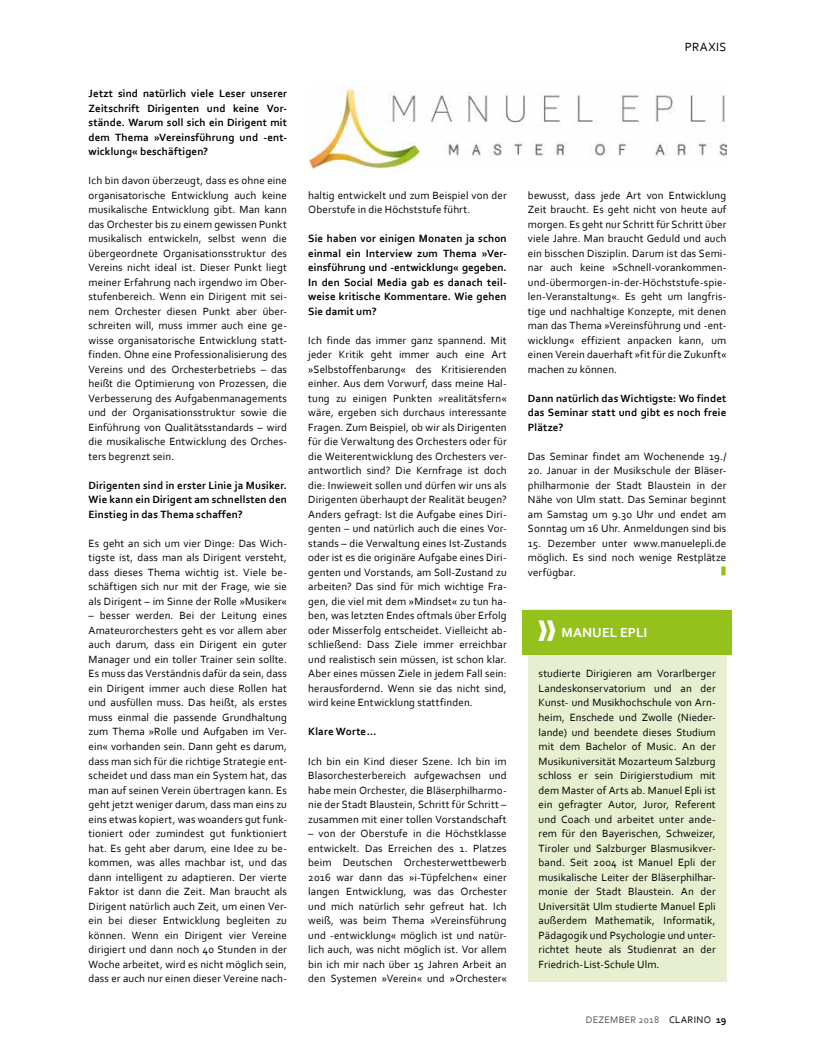
<style>
.page{position:relative;width:815px;height:1053px;background:#fff}
.page>*{position:absolute;margin:0;border:0;box-sizing:border-box;transform-origin:0 0}
.t1{font:700 38.75px "Century Gothic";color:#fff}
.t2{font:13.75px "Corbel Clarino Bold";letter-spacing:.005em;color:#fff}
.t3{font:12.5px "Corbel Clarino";letter-spacing:.025em;color:#000}
.t4{font:11px/14.5px "Corbel Clarino";letter-spacing:.01em;color:#000;text-align:justify}
.t5{font:11px/14.5px "Corbel Clarino Bold";letter-spacing:.01em;color:#000;text-align:justify}
.t6{font:10px "Corbel Clarino";letter-spacing:.025em;color:#565656}
.s1{color:#000}
.s2{font-family:"Corbel Clarino Bold";color:#000}
</style>
<div class="page">
<img style="left:308px;top:87px;width:418px;height:82px">
<div style="left:528px;top:609px;width:198px;height:372px;background:#e7efd0"></div>
<div style="left:523px;top:609px;width:209px;height:45px;background:#94c11c"></div>
<p class="t5" style="left:89px;top:86px;width:200px">Jetzt sind natürlich viele Leser unserer Zeitschrift Dirigenten und keine Vor&shy;stände. Warum soll sich ein Dirigent mit dem Thema »Vereinsführung und -ent&shy;wicklung« beschäftigen?</p>
<p class="t4" style="left:89px;top:173px;width:200px">Ich bin davon überzeugt, dass es ohne eine organisatorische Entwicklung auch keine musikalische Entwicklung gibt. Man kann das Orchester bis zu einem gewissen Punkt musikalisch entwickeln, selbst wenn die übergeordnete Organisationsstruktur des Vereins nicht ideal ist. Dieser Punkt liegt meiner Erfahrung nach irgendwo im Ober&shy;stufenbereich. Wenn ein Dirigent mit sei&shy;nem Orchester diesen Punkt aber über&shy;schreiten will, muss immer auch eine ge&shy;wisse organisatorische Entwicklung statt&shy;finden. Ohne eine Professionalisierung des Vereins und des Orchesterbetriebs – das heißt die Optimierung von Prozessen, die Verbesserung des Aufgabenmanagements und der Organisationsstruktur sowie die Einführung von Qualitätsstandards – wird die musikalische Entwicklung des Orches&shy;ters begrenzt sein.</p>
<p class="t5" style="left:89px;top:477px;width:200px">Dirigenten sind in erster Linie ja Musiker.<br>Wie kann ein Dirigent am schnellsten den Einstieg in das Thema schaffen?</p>
<p class="t4" style="left:89px;top:535px;width:200px">Es geht an sich um vier Dinge: Das Wich&shy;tigste ist, dass man als Dirigent versteht, dass dieses Thema wichtig ist. Viele be&shy;schäftigen sich nur mit der Frage, wie sie als Dirigent – im Sinne der Rolle »Musiker«</p>
<p class="t4" style="left:89px;top:608px;width:200px">– besser werden. Bei der Leitung eines Amateurorchesters geht es vor allem aber auch darum, dass ein Dirigent ein guter Manager und ein toller Trainer sein sollte.<br>Es muss das Verständnis dafür da sein, dass ein Dirigent immer auch diese Rollen hat und ausfüllen muss. Das heißt, als erstes muss einmal die passende Grundhaltung zum Thema »Rolle und Aufgaben im Ver&shy;ein« vorhanden sein. Dann geht es darum, dass man sich für die richtige Strategie ent&shy;scheidet und dass man ein System hat, das man auf seinen Verein übertragen kann. Es geht jetzt weniger darum, dass man eins zu eins etwas kopiert, was woanders gut funk&shy;tioniert oder zumindest gut funktioniert hat. Es geht aber darum, eine Idee zu be&shy;kommen, was alles machbar ist, und das dann intelligent zu adaptieren. Der vierte Faktor ist dann die Zeit. Man braucht als Dirigent natürlich auch Zeit, um einen Ver&shy;ein bei dieser Entwicklung begleiten zu können. Wenn ein Dirigent vier Vereine dirigiert und dann noch 40 Stunden in der Woche arbeitet, wird es nicht möglich sein, dass er auch nur einen dieser Vereine nach-</p>
<p class="t4" style="left:308px;top:187px;width:200px">haltig entwickelt und zum Beispiel von der<br>Oberstufe in die Höchststufe führt.</p>
<p class="t5" style="left:308px;top:231px;width:200px;text-align:left">Sie haben vor einigen Monaten ja schon einmal ein Interview zum Thema »Ver&shy;einsführung und -entwicklung« gegeben.<br>In den Social Media gab es danach teil&shy;weise kritische Kommentare. Wie gehen Sie damit um?</p>
<p class="t4" style="left:308px;top:332px;width:200px">Ich finde das immer ganz spannend. Mit jeder Kritik geht immer auch eine Art »Selbstoffenbarung« des Kritisierenden einher. Aus dem Vorwurf, dass meine Hal&shy;tung zu einigen Punkten »realitätsfern« wäre, ergeben sich durchaus interessante Fragen. Zum Beispiel, ob wir als Dirigenten für die Verwaltung des Orchesters oder für die Weiterentwicklung des Orchesters ver&shy;antwortlich sind? Die Kernfrage ist doch die: Inwieweit sollen und dürfen wir uns als Dirigenten überhaupt der Realität beugen?<br>Anders gefragt: Ist die Aufgabe eines Diri&shy;genten – und natürlich auch die eines Vor&shy;stands – die Verwaltung eines Ist-Zustands oder ist es die originäre Aufgabe eines Diri&shy;genten und Vorstands, am Soll-Zustand zu arbeiten? Das sind für mich wichtige Fra&shy;gen, die viel mit dem »Mindset« zu tun ha&shy;ben, was letzten Endes oftmals über Erfolg oder Misserfolg entscheidet. Vielleicht ab&shy;schließend: Dass Ziele immer erreichbar und realistisch sein müssen, ist schon klar.<br>Aber eines müssen Ziele in jedem Fall sein: herausfordernd. Wenn sie das nicht sind, wird keine Entwicklung stattfinden.</p>
<p class="t5" style="left:308px;top:724px;width:70px">Klare Worte…</p>
<p class="t4" style="left:308px;top:753px;width:200px">Ich bin ein Kind dieser Szene. Ich bin im Blasorchesterbereich aufgewachsen und habe mein Orchester, die Bläserphilharmo&shy;nie der Stadt Blaustein, Schritt für Schritt – zusammen mit einer tollen Vorstandschaft</p>
<p class="t4" style="left:308px;top:825px;width:200px">– von der Oberstufe in die Höchstklasse entwickelt. Das Erreichen des 1. Platzes beim Deutschen Orchesterwettbewerb 2016 war dann das »i-Tüpfelchen« einer langen Entwicklung, was das Orchester und mich natürlich sehr gefreut hat. Ich weiß, was beim Thema »Vereinsführung und -entwicklung« möglich ist und natür&shy;lich auch, was nicht möglich ist. Vor allem bin ich mir nach über 15 Jahren Arbeit an den Systemen »Verein« und »Orchester«</p>
<p class="t3" style="left:685px;top:39px;width:43px">PRAXIS</p>
<p class="t4" style="left:528px;top:187px;width:200px">bewusst, dass jede Art von Entwicklung Zeit braucht. Es geht nicht von heute auf morgen. Es geht nur Schritt für Schritt über viele Jahre. Man braucht Geduld und auch ein bisschen Disziplin. Darum ist das Semi&shy;nar auch keine »Schnell-vorankommen&shy;und-übermorgen-in-der-Höchststufe-spie&shy;len-Veranstaltung«. Es geht um langfris&shy;tige und nachhaltige Konzepte, mit denen man das Thema »Vereinsführung und -ent&shy;wicklung« effizient anpacken kann, um einen Verein dauerhaft »fit für die Zukunft« machen zu können.</p>
<p class="t5" style="left:528px;top:390px;width:200px">Dann natürlich das Wichtigste: Wo findet das Seminar statt und gibt es noch freie Plätze?</p>
<p class="t4" style="left:528px;top:448px;width:200px">Das Seminar findet am Wochenende 19./</p>
<p class="t4" style="left:528px;top:463px;width:200px">20. Januar in der Musikschule der Bläser&shy;philharmonie der Stadt Blaustein in der Nähe von Ulm statt. Das Seminar beginnt am Samstag um 9.30 Uhr und endet am Sonntag um 16 Uhr. Anmeldungen sind bis</p>
<p class="t4" style="left:528px;top:535px;width:200px">15. Dezember unter www.manuelepli.de möglich. Es sind noch wenige Restplätze verfügbar.</p>
<h1 class="t1" style="left:538px;top:597px;width:19px">»</h1>
<p class="t2" style="left:562px;top:624px;width:87px">MANUEL EPLI</p>
<p class="t4" style="left:539px;top:666px;width:179px">studierte Dirigieren am Vorarlberger Landeskonservatorium und an der Kunst- und Musikhochschule von Arn&shy;heim, Enschede und Zwolle (Nieder&shy;lande) und beendete dieses Studium mit dem Bachelor of Music. An der Musikuniversität Mozarteum Salzburg schloss er sein Dirigierstudium mit dem Master of Arts ab. Manuel Epli ist ein gefragter Autor, Juror, Referent und Coach und arbeitet unter ande&shy;rem für den Bayerischen, Schweizer, Tiroler und Salzburger Blasmusikver&shy;band. Seit 2004 ist Manuel Epli der musikalische Leiter der Bläserphilhar&shy;monie der Stadt Blaustein. An der Universität Ulm studierte Manuel Epli außerdem Mathematik, Informatik, Pädagogik und Psychologie und unter&shy;richtet heute als Studienrat an der Friedrich-List-Schule Ulm.</p>
<p class="t6" style="left:586px;top:1013px;width:142px">DEZEMBER 2018 <span class="s1">CLARINO</span> <span class="s2">19</span></p>
</div>
